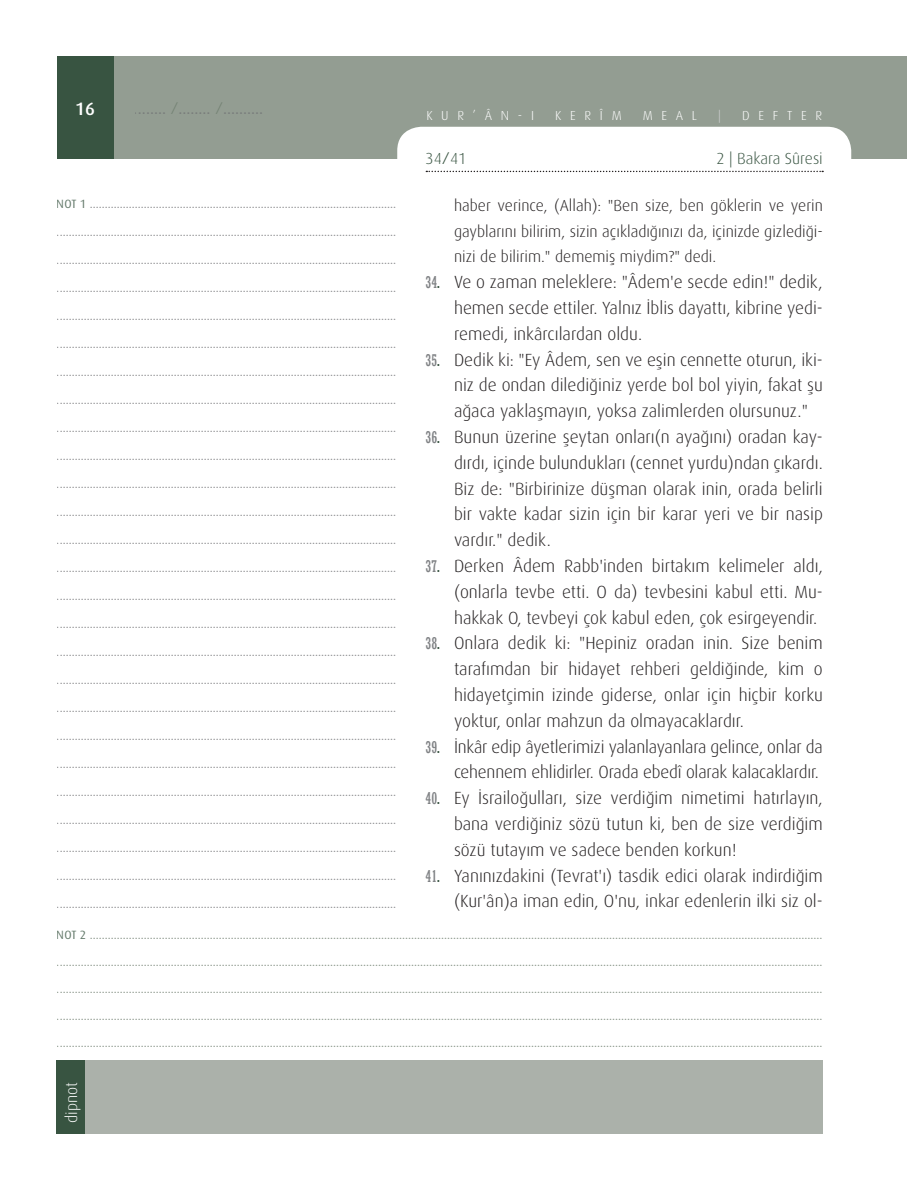
<style>
.page{position:relative;width:908px;height:1191px;background:#fff}
.page>*{position:absolute;margin:0;border:0;box-sizing:border-box;transform-origin:0 0}
.t1{font:500 18px "Dax Pro";color:#fff}
.t2{font:300 17.6px/25.8px "Dax Pro";color:#231f20;text-align:justify}
.t3{font:300 16px/25.8px "Dax Pro";color:#231f20;text-align:justify}
.t4{font:16px "Dax Pro";color:#6c6d70}
.t5{font:300 16px "Dax Pro";color:#385441}
.t6{font:300 16px "Dax Pro";color:#fff}
.t7{font:300 13px "Dax Pro";letter-spacing:.67em;color:#fff}
.t8{font:300 13px "Dax Pro";color:#d1d2d4}
.t9{font:12px "Dax Pro";color:#6c6d70}
.t10{font:12px "Dax Pro";color:#687868}
.s1{font-family:"Rockwell";font-stretch:condensed;color:#687868}
.s2{font-family:"Rockwell";font-weight:400;font-stretch:condensed}
.s3{font-family:"Rockwell";font-weight:400;font-stretch:condensed;font-size:16px;color:#808285}
.s4{font-family:"Rockwell";font-weight:400;font-stretch:condensed;font-size:16px;color:#385441}
.s5{color:#385441}
</style>
<div class="page">
<div style="left:113px;top:57px;width:794px;height:102px;background:#939d92"></div>
<div style="left:57px;top:1060px;width:765px;height:74px;background:#abb1aa"></div>
<div style="left:57px;top:57px;width:56px;height:102px;background:#385441"></div>
<div style="left:397px;top:127px;width:453px;height:66px;background:#fff;border-radius:24px"></div>
<svg style="left:426px;top:171px;width:396px;height:1px"></svg>
<div style="left:57px;top:1060px;width:28px;height:74px;background:#385441"></div>
<h1 class="t1" style="left:75px;top:97px;width:21px">16</h1>
<h3 class="t4" style="left:134px;top:98px;width:131px">........ <span class="s1">/</span>........ <span class="s1">/</span>..........</h3>
<p class="t7" style="left:426px;top:107px;width:109px">KUR’ÂN-I</p>
<p class="t7" style="left:555px;top:107px;width:68px">KERÎM</p>
<p class="t7" style="left:642px;top:107px;width:56px">MEAL</p>
<p class="t8" style="left:717px;top:107px;width:4px">|</p>
<p class="t7" style="left:741px;top:107px;width:81px">DEFTER</p>
<h3 class="t5" style="left:425px;top:148px;width:42px">34<span class="s2">/</span>41</h3>
<h3 class="t5" style="left:716px;top:148px;width:108px">2 | Bakara Sûresi</h3>
<h3 class="t3" style="left:454px;top:192px;width:370px">haber verince, (Allah): "Ben size, ben göklerin ve yerin gayblarını bilirim, sizin açıkladığınızı da, içinizde gizlediği&shy;nizi de bilirim." dememiş miydim?" dedi.</h3>
<h2 class="t2" style="left:454px;top:269px;width:370px;text-indent:-28px"><span class="s3">34</span><span class="s4">.</span> Ve o zaman meleklere: "Âdem'e secde edin!" dedik, hemen secde ettiler. Yalnız İblis dayattı, kibrine yedi&shy;remedi, inkârcılardan oldu.</h2>
<h2 class="t2" style="left:454px;top:346px;width:370px;text-indent:-28px"><span class="s3">35</span><span class="s4">.</span> Dedik ki: "Ey Âdem, sen ve eşin cennette oturun, iki&shy;niz de ondan dilediğiniz yerde bol bol yiyin, fakat şu ağaca yaklaşmayın, yoksa zalimlerden olursunuz."</h2>
<p class="t2" style="left:454px;top:423px;width:370px;text-indent:-28px"><span class="s3">36</span><span class="s4">.</span> Bunun üzerine şeytan onları(n ayağını) oradan kay&shy;dırdı, içinde bulundukları (cennet yurdu)ndan çıkardı.<br>Biz de: "Birbirinize düşman olarak inin, orada belirli bir vakte kadar sizin için bir karar yeri ve bir nasip vardır." dedik.</p>
<h2 class="t2" style="left:454px;top:552px;width:370px;text-indent:-28px"><span class="s3">37</span><span class="s4">.</span> Derken Âdem Rabb'inden birtakım kelimeler aldı, (onlarla tevbe etti. O da) tevbesini kabul etti. Mu&shy;hakkak O, tevbeyi çok kabul eden, çok esirgeyendir.</h2>
<h2 class="t2" style="left:454px;top:630px;width:370px;text-indent:-28px"><span class="s3">38</span><span class="s4">.</span> Onlara dedik ki: "Hepiniz oradan inin. Size benim tarafımdan bir hidayet rehberi geldiğinde, kim o hidayetçimin izinde giderse, onlar için hiçbir korku yoktur, onlar mahzun da olmayacaklardır.</h2>
<h2 class="t2" style="left:425px;top:733px;width:398px;text-align:right"><span class="s3">39</span><span class="s4">.</span> İnkâr edip âyetlerimizi yalanlayanlara gelince, onlar da cehennem ehlidirler. Orada ebedî olarak kalacaklardır.</h2>
<h2 class="t2" style="left:454px;top:784px;width:370px;text-indent:-28px"><span class="s3">40</span><span class="s4">.</span> Ey İsrailoğulları, size verdiğim nimetimi hatırlayın, bana verdiğiniz sözü tutun ki, ben de size verdiğim sözü tutayım ve sadece benden korkun!</h2>
<h2 class="t2" style="left:425px;top:862px;width:398px;text-align:right"><span class="s3">41</span><span class="s4">.</span> Yanınızdakini (Tevrat'ı) tasdik edici olarak indirdiğim (Kur'ân)a iman edin, O'nu, inkar edenlerin ilki siz ol-</h2>
<p class="t9" style="left:57px;top:196px;width:340px"><span class="s5">NOT 1</span> ......................................................................................................</p>
<p class="t9" style="left:57px;top:224px;width:340px">.................................................................................................................</p>
<p class="t9" style="left:57px;top:252px;width:340px">.................................................................................................................</p>
<p class="t9" style="left:57px;top:280px;width:340px">.................................................................................................................</p>
<p class="t9" style="left:57px;top:308px;width:340px">.................................................................................................................</p>
<p class="t9" style="left:57px;top:336px;width:340px">.................................................................................................................</p>
<p class="t9" style="left:57px;top:364px;width:340px">.................................................................................................................</p>
<p class="t9" style="left:57px;top:392px;width:340px">.................................................................................................................</p>
<p class="t9" style="left:57px;top:420px;width:340px">.................................................................................................................</p>
<p class="t9" style="left:57px;top:448px;width:340px">.................................................................................................................</p>
<p class="t9" style="left:57px;top:476px;width:340px">.................................................................................................................</p>
<p class="t9" style="left:57px;top:504px;width:340px">.................................................................................................................</p>
<p class="t9" style="left:57px;top:532px;width:340px">.................................................................................................................</p>
<p class="t9" style="left:57px;top:560px;width:340px">.................................................................................................................</p>
<p class="t9" style="left:57px;top:588px;width:340px">.................................................................................................................</p>
<p class="t9" style="left:57px;top:616px;width:340px">.................................................................................................................</p>
<p class="t9" style="left:57px;top:644px;width:340px">.................................................................................................................</p>
<p class="t9" style="left:57px;top:672px;width:340px">.................................................................................................................</p>
<p class="t9" style="left:57px;top:700px;width:340px">.................................................................................................................</p>
<p class="t9" style="left:57px;top:728px;width:340px">.................................................................................................................</p>
<p class="t9" style="left:57px;top:756px;width:340px">.................................................................................................................</p>
<p class="t9" style="left:57px;top:784px;width:340px">.................................................................................................................</p>
<p class="t9" style="left:57px;top:812px;width:340px">.................................................................................................................</p>
<p class="t9" style="left:57px;top:840px;width:340px">.................................................................................................................</p>
<p class="t9" style="left:57px;top:868px;width:340px">.................................................................................................................</p>
<p class="t9" style="left:57px;top:896px;width:340px">.................................................................................................................</p>
<p class="t10" style="left:57px;top:927px;width:766px"><span class="s5">NOT 2</span> ....................................................................................................................................................................................................................................................</p>
<p class="t10" style="left:57px;top:954px;width:766px">...............................................................................................................................................................................................................................................................</p>
<p class="t10" style="left:57px;top:981px;width:766px">...............................................................................................................................................................................................................................................................</p>
<p class="t10" style="left:57px;top:1008px;width:766px">...............................................................................................................................................................................................................................................................</p>
<p class="t10" style="left:57px;top:1035px;width:766px">...............................................................................................................................................................................................................................................................</p>
<h3 class="t6" style="left:62px;top:1123px;width:42px;rotate:-90deg">dipnot</h3>
</div>
